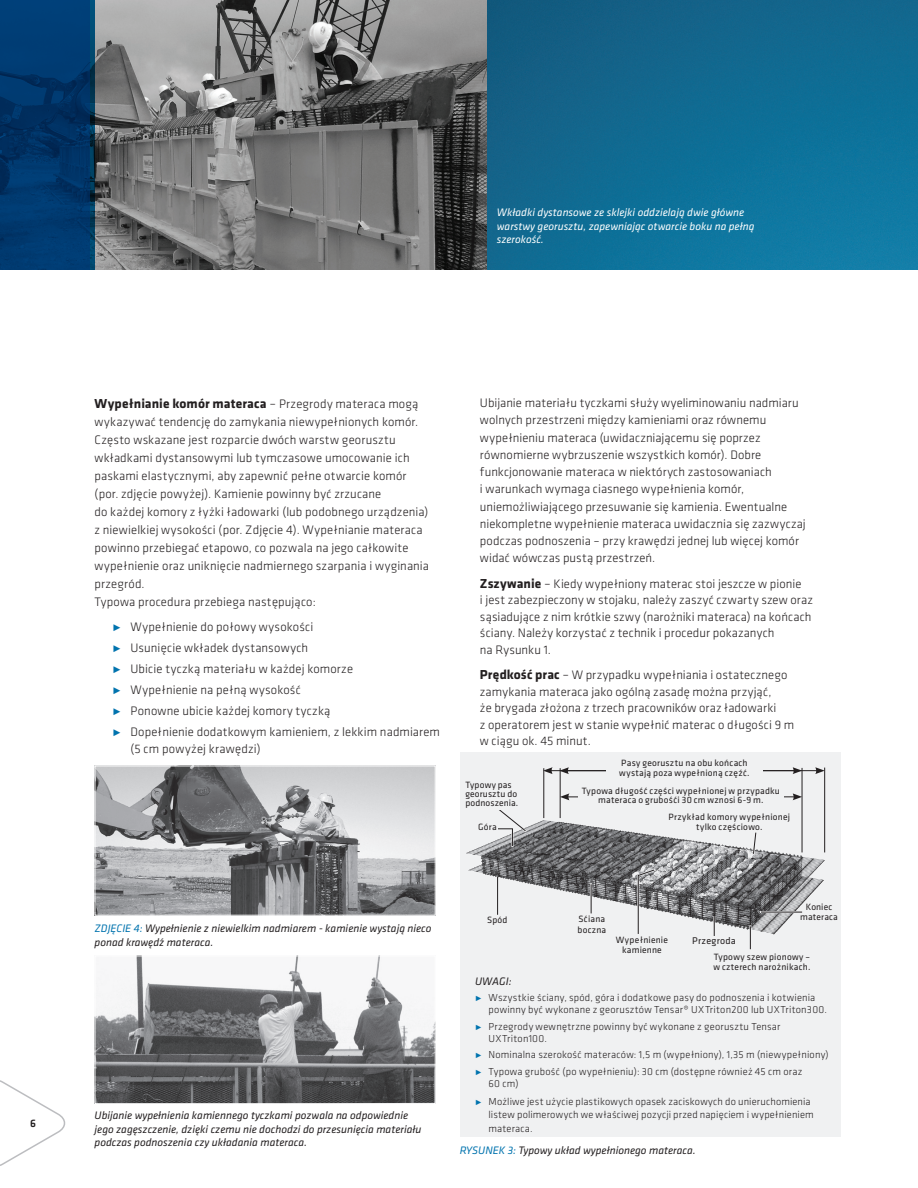
<style>
.page{position:relative;width:918px;height:1188px;background:#fff}
.page>*{position:absolute;margin:0;border:0;box-sizing:border-box;transform-origin:0 0}
.t1{font:700 13.5px "Klavika";letter-spacing:.005em;color:#231f20}
.t2{font:300 12.75px/18px "Klavika";letter-spacing:.01em;color:#231f20}
.t3{font:italic 11.25px/13.5px "Klavika";color:#231f20}
.t4{font:italic 11.25px/13.5px "Klavika";color:#fff}
.t5{font:500 11.25px "Klavika";color:#231f20}
.t6{font:300 10.5px/12px "Klavika";letter-spacing:.02em;color:#231f20}
.t7{font:10.05px "Klavika";letter-spacing:.025em;color:#231f20}
.t8{font:9.45px/10.5px "Klavika";letter-spacing:.025em;color:#231f20}
.s1{font-weight:300}
.s2{font-weight:300;font-size:12.75px}
.s3{font-size:13.5px;color:#0073ae}
.s4{font-weight:700;font-size:13.5px}
.s5{font-size:13.5px}
.s6{color:#0073ae}
</style>
<div class="page">
<img style="left:487px;top:0;width:431px;height:270px">
<svg style="left:0;top:1080px;width:66px;height:86px"></svg>
<div style="left:460px;top:753px;width:380px;height:384px;background:#f0f1f2"></div>
<img style="left:466px;top:790px;width:360px;height:160px">
<hr style="left:543px;top:768px;width:1px;height:50px;background:#231f20">
<hr style="left:560px;top:768px;width:1px;height:50px;background:#231f20">
<hr style="left:802px;top:768px;width:1px;height:84px;background:#231f20">
<hr style="left:824px;top:768px;width:1px;height:84px;background:#231f20">
<hr style="left:550px;top:770px;width:74px;height:1px;background:#231f20">
<svg style="left:543px;top:767px;width:10px;height:7px"></svg>
<svg style="left:559px;top:767px;width:10px;height:7px"></svg>
<hr style="left:745px;top:770px;width:73px;height:1px;background:#231f20">
<svg style="left:815px;top:767px;width:10px;height:7px"></svg>
<svg style="left:793px;top:767px;width:9px;height:7px"></svg>
<svg style="left:560px;top:793px;width:18px;height:7px"></svg>
<hr style="left:759px;top:796px;width:36px;height:1px;background:#231f20">
<svg style="left:793px;top:793px;width:9px;height:7px"></svg>
<hr style="left:713px;top:917px;width:2px;height:26px;background:#f0f1f2">
<hr style="left:749px;top:926px;width:2px;height:23px;background:#f0f1f2">
<hr style="left:590px;top:884px;width:2px;height:29px;background:#f0f1f2">
<hr style="left:761px;top:911px;width:41px;height:2px;background:#f0f1f2">
<div style="left:606px;top:759px;width:157px;height:19px;background:#f0f1f2"></div>
<svg style="left:714px;top:914px;width:1px;height:22px"></svg>
<svg style="left:750px;top:926px;width:1px;height:23px"></svg>
<svg style="left:591px;top:884px;width:1px;height:29px"></svg>
<hr style="left:497px;top:877px;width:1px;height:38px;background:#231f20">
<hr style="left:761px;top:912px;width:41px;height:1px;background:#231f20">
<svg style="left:636px;top:867px;width:21px;height:69px"></svg>
<svg style="left:479px;top:810px;width:49px;height:38px"></svg>
<svg style="left:751px;top:831px;width:7px;height:25px"></svg>
<div style="left:578px;top:787px;width:205px;height:23px;background:#f0f1f2"></div>
<div style="left:685px;top:936px;width:59px;height:10px;background:#f0f1f2"></div>
<div style="left:660px;top:813px;width:138px;height:18px;background:#f0f1f2"></div>
<div style="left:465px;top:781px;width:66px;height:29px;background:#f0f1f2"></div>
<img style="left:97px;top:768px;width:337px;height:146px">
<div style="left:95px;top:766px;width:341px;height:150px;border:1px solid #fff"></div>
<img style="left:97px;top:958px;width:337px;height:144px">
<div style="left:95px;top:956px;width:341px;height:148px;border:1px solid #fff"></div>
<img style="left:95px;top:0;width:392px;height:270px">
<div style="left:477px;top:823px;width:21px;height:10px;background:#f0f1f2"></div>
<svg style="left:0;top:0;width:95px;height:270px;background:#00376b"></svg>
<p class="t4" style="left:497px;top:205px;width:259px">Wkładki dystansowe ze sklejki oddzielają dwie główne warstwy georusztu, zapewniając otwarcie boku na pełną szerokość.</p>
<p class="t5" style="left:30px;top:1116px;width:7px">6</p>
<p class="t1" style="left:94px;top:393px;width:325px">Wypełnianie komór materaca <span class="s1">–</span> <span class="s2">Przegrody materaca mogą</span></p>
<p class="t2" style="left:94px;top:412px;width:336px">wykazywać tendencję do zamykania niewypełnionych komór.<br>Często wskazane jest rozparcie dwóch warstw georusztu wkładkami dystansowymi lub tymczasowe umocowanie ich paskami elastycznymi, aby zapewnić pełne otwarcie komór (por. zdjęcie powyżej). Kamienie powinny być zrzucane<br>do każdej komory z łyżki ładowarki (lub podobnego urządzenia) z niewielkiej wysokości (por. Zdjęcie 4). Wypełnianie materaca powinno przebiegać etapowo, co pozwala na jego całkowite wypełnienie oraz uniknięcie nadmiernego szarpania i wyginania przegród.<br>Typowa procedura przebiega następująco:</p>
<p class="t2" style="left:112px;top:616px;width:329px;line-height:21px"><span class="s3">˴</span> Wypełnienie do połowy wysokości<br><span class="s3">˴</span> Usunięcie wkładek dystansowych<br><span class="s3">˴</span> Ubicie tyczką materiału w każdej komorze<br><span class="s3">˴</span> Wypełnienie na pełną wysokość<br><span class="s3">˴</span> Ponowne ubicie każdej komory tyczką<br><span class="s3">˴</span> Dopełnienie dodatkowym kamieniem, z lekkim nadmiarem</p>
<p class="t2" style="left:130px;top:739px;width:132px">(5 cm powyżej krawędzi)</p>
<p class="t2" style="left:480px;top:394px;width:327px;line-height:17.2px">Ubijanie materiału tyczkami służy wyeliminowaniu nadmiaru wolnych przestrzeni między kamieniami oraz równemu wypełnieniu materaca (uwidaczniającemu się poprzez równomierne wybrzuszenie wszystkich komór). Dobre funkcjonowanie materaca w niektórych zastosowaniach<br>i warunkach wymaga ciasnego wypełnienia komór, uniemożliwiającego przesuwanie się kamienia. Ewentualne niekompletne wypełnienie materaca uwidacznia się zazwyczaj podczas podnoszenia – przy krawędzi jednej lub więcej komór widać wówczas pustą przestrzeń.</p>
<p class="t2" style="left:480px;top:575px;width:335px;line-height:16.5px"><span class="s4">Zszywanie</span> <span class="s5">–</span> Kiedy wypełniony materac stoi jeszcze w pionie<br>i jest zabezpieczony w stojaku, należy zaszyć czwarty szew oraz sąsiadujące z nim krótkie szwy (narożniki materaca) na końcach ściany. Należy korzystać z technik i procedur pokazanych<br>na Rysunku 1.</p>
<p class="t2" style="left:480px;top:667px;width:316px;line-height:16.5px"><span class="s4">Prędkość prac</span> <span class="s5">–</span> W przypadku wypełniania i ostatecznego zamykania materaca jako ogólną zasadę można przyjąć,<br>że brygada złożona z trzech pracowników oraz ładowarki<br>z operatorem jest w stanie wypełnić materac o długości 9 m w ciągu ok. 45 minut.</p>
<p class="t8" style="left:465px;top:780px;width:54px;line-height:9px">Typowy pas georusztu do podnoszenia.</p>
<p class="t8" style="left:478px;top:822px;width:20px">Góra</p>
<p class="t8" style="left:619px;top:757px;width:132px">Pasy georusztu na obu końcach wystają poza wypełnioną częźć.</p>
<p class="t8" style="left:582px;top:786px;width:200px;line-height:9px;text-align:center">Typowa długość części wypełnionej w przypadku materaca o grubośći 30 cm wznosi 6-9 m.</p>
<p class="t8" style="left:669px;top:811px;width:123px;text-align:center">Przykład komory wypełnionej tylko częściowo.</p>
<p class="t3" style="left:95px;top:921px;width:338px"><span class="s6">ZDJĘCIE 4:</span> Wypełnienie z niewielkim nadmiarem - kamienie wystają nieco ponad krawędź materaca.</p>
<p class="t3" style="left:95px;top:1109px;width:328px">Ubijanie wypełnienia kamiennego tyczkami pozwala na odpowiednie jego zagęszczenie, dzięki czemu nie dochodzi do przesunięcia materiału podczas podnoszenia czy układania materaca.</p>
<p class="t8" style="left:487px;top:914px;width:22px">Spód</p>
<p class="t8" style="left:578px;top:914px;width:30px">Sćiana boczna</p>
<p class="t8" style="left:616px;top:934px;width:54px;text-align:center">Wypełnienie kamienne</p>
<p class="t8" style="left:800px;top:901px;width:39px;text-align:center">Koniec materaca</p>
<p class="t7" style="left:692px;top:934px;width:45px">Przegroda</p>
<p class="t8" style="left:713px;top:951px;width:99px">Typowy szew pionowy – w czterech narożnikach.</p>
<p class="t3" style="left:475px;top:974px;width:38px">UWAGI:</p>
<p class="t6" style="left:489px;top:991px;width:340px;text-indent:-14px"><span class="s6">˴</span> Wszystkie ściany, spód, góra i dodatkowe pasy do podnoszenia i kotwienia powinny być wykonane z georusztów Tensar® UXTriton200 lub UXTriton300.</p>
<p class="t6" style="left:489px;top:1020px;width:293px;text-indent:-14px"><span class="s6">˴</span> Przegrody wewnętrzne powinny być wykonane z georusztu Tensar<br>UXTriton100.</p>
<p class="t6" style="left:475px;top:1046px;width:355px;line-height:16.5px"><span class="s6">˴</span> Nominalna szerokość materaców: 1,5 m (wypełniony), 1,35 m (niewypełniony) <span class="s6">˴</span> Typowa grubość (po wypełnieniu): 30 cm (dostępne również 45 cm oraz</p>
<p class="t6" style="left:475px;top:1074px;width:337px;line-height:18px;text-indent:14px">60 cm)<br><span class="s6">˴</span> Możliwe jest użycie plastikowych opasek zaciskowych do unieruchomienia</p>
<p class="t6" style="left:489px;top:1108px;width:327px;line-height:13.5px">listew polimerowych we właściwej pozycji przed napięciem i wypełnieniem materaca.</p>
<p class="t3" style="left:460px;top:1143px;width:237px"><span class="s6">RYSUNEK 3:</span> Typowy układ wypełnionego materaca.</p>
</div>
